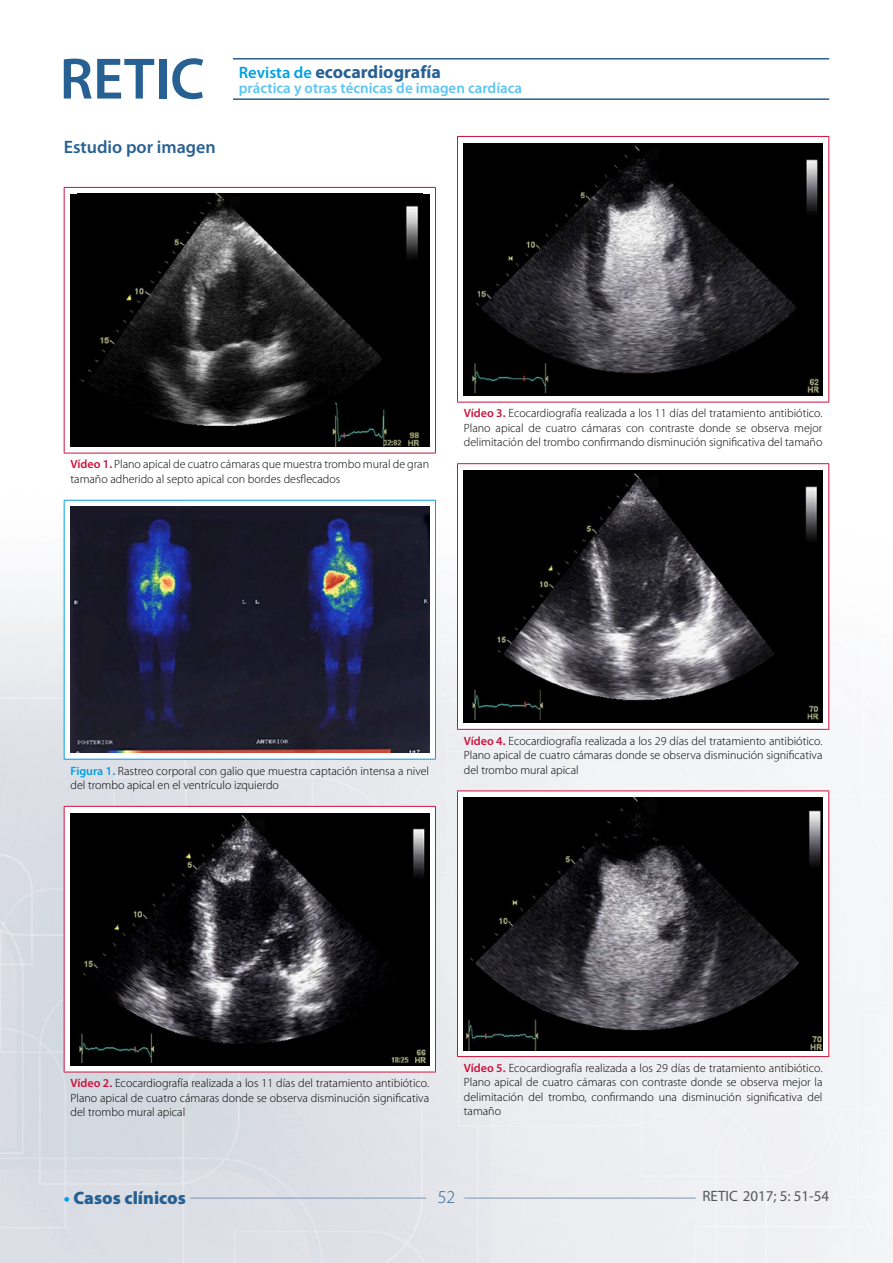
<style>
.page{position:relative;width:893px;height:1263px;background:#fff}
.page>*{position:absolute;margin:0;border:0;box-sizing:border-box;transform-origin:0 0}
.t1{font:700 18px "Myriad Pro";color:#276092}
.t2{font:600 18px "Myriad Pro";color:#276092}
.t3{font:900 18px "Myriad Pro";color:#276092}
.t4{font:300 18px "Myriad Pro";color:#276092}
.t5{font:600 15px "Myriad Pro";color:#5bc5f2}
.t6{font:15px "Myriad Pro";color:#575756}
.t7{font:300 12px/14.4px "Myriad Pro";color:#000;text-align:justify}
.s1{font-weight:600;font-size:16.5px;color:#009fe3}
.s2{font-weight:600;color:#cd123e}
.s3{font-weight:600;color:#009fe3}
.s4{font-weight:700;color:#009fe3}
.s5{font-style:inherit}
</style>
<div class="page">
<img style="left:0;top:58px;width:893px;height:1205px">
<hr style="left:233px;top:58px;width:596px;height:2px;background:#276092">
<hr style="left:233px;top:98px;width:596px;height:2px;background:#276092">
<hr style="left:190px;top:1198px;width:236px;height:1px;background:#8194b0">
<hr style="left:464px;top:1198px;width:232px;height:1px;background:#8194b0">
<svg style="left:64px;top:59px;width:90px;height:40px"></svg>
<div style="left:159px;top:59px;width:7px;height:40px;background:#276092"></div>
<svg style="left:172px;top:58px;width:31px;height:41px"></svg>
<div style="left:457px;top:136px;width:372px;height:266px;background:#fff"></div>
<hr style="left:457px;top:136px;width:372px;height:1px;background:#cd123e">
<hr style="left:457px;top:137px;width:1px;height:265px;background:#cd123e">
<hr style="left:828px;top:137px;width:1px;height:265px;background:#cd123e">
<hr style="left:457px;top:402px;width:372px;height:1px;background:#cd123e">
<div style="left:463px;top:143px;width:360px;height:253px;background:#000"></div>
<img style="left:471px;top:146px;width:348px;height:246px">
<div style="left:457px;top:464px;width:372px;height:265px;background:#fff"></div>
<hr style="left:457px;top:463px;width:372px;height:1px;background:#cd123e">
<hr style="left:457px;top:464px;width:1px;height:265px;background:#cd123e">
<hr style="left:828px;top:464px;width:1px;height:265px;background:#cd123e">
<hr style="left:457px;top:729px;width:372px;height:1px;background:#cd123e">
<div style="left:463px;top:470px;width:360px;height:253px;background:#000"></div>
<img style="left:472px;top:473px;width:347px;height:247px">
<div style="left:457px;top:791px;width:372px;height:265px;background:#fff"></div>
<hr style="left:457px;top:790px;width:372px;height:1px;background:#cd123e">
<hr style="left:457px;top:791px;width:1px;height:265px;background:#cd123e">
<hr style="left:828px;top:791px;width:1px;height:265px;background:#cd123e">
<hr style="left:457px;top:1056px;width:372px;height:1px;background:#cd123e">
<img style="left:463px;top:797px;width:360px;height:253px">
<div style="left:64px;top:187px;width:371px;height:266px;background:#fff"></div>
<hr style="left:64px;top:187px;width:372px;height:1px;background:#cd123e">
<hr style="left:64px;top:188px;width:1px;height:265px;background:#cd123e">
<hr style="left:435px;top:188px;width:1px;height:265px;background:#cd123e">
<hr style="left:64px;top:453px;width:372px;height:1px;background:#cd123e">
<div style="left:70px;top:194px;width:359px;height:253px;background:#000"></div>
<img style="left:81px;top:194px;width:339px;height:253px">
<div style="left:64px;top:500px;width:371px;height:259px;background:#fff"></div>
<hr style="left:64px;top:500px;width:372px;height:1px;background:#009fe3">
<hr style="left:64px;top:501px;width:1px;height:258px;background:#009fe3">
<hr style="left:435px;top:501px;width:1px;height:258px;background:#009fe3">
<hr style="left:64px;top:759px;width:372px;height:1px;background:#009fe3">
<img style="left:70px;top:507px;width:359px;height:246px">
<div style="left:64px;top:806px;width:371px;height:266px;background:#fff"></div>
<hr style="left:64px;top:806px;width:372px;height:1px;background:#cd123e">
<hr style="left:64px;top:807px;width:1px;height:265px;background:#cd123e">
<hr style="left:435px;top:807px;width:1px;height:265px;background:#cd123e">
<hr style="left:64px;top:1072px;width:372px;height:1px;background:#cd123e">
<div style="left:70px;top:813px;width:359px;height:252px;background:#000"></div>
<img style="left:79px;top:816px;width:347px;height:246px">
<h1 class="t2" style="left:64px;top:136px;width:154px">Estudio por imagen</h1>
<h1 class="t1" style="left:239px;top:60px;width:204px"><span class="s1">Revista de</span> ecocardiografía</h1>
<p class="t5" style="left:239px;top:78px;width:285px">práctica y otras técnicas de imagen cardíaca</p>
<p class="t7" style="left:464px;top:406px;width:360px"><span class="s2">Vídeo 3.</span> Ecocardiografía realizada a los 11 días del tratamiento antibiótico.<br>Plano apical de cuatro cámaras con contraste donde se observa mejor delimitación del trombo confirmando disminución significativa del tamaño</p>
<p class="t7" style="left:71px;top:457px;width:360px"><span class="s2">Vídeo 1.</span> Plano apical de cuatro cámaras que muestra trombo mural de gran tamaño adherido al septo apical con bordes desflecados</p>
<p class="t7" style="left:71px;top:763px;width:360px"><span class="s3">Figura 1.</span> Rastreo corporal con galio que muestra captación intensa a nivel del trombo apical en el ventrículo izquierdo</p>
<p class="t7" style="left:464px;top:734px;width:360px"><span class="s2">Vídeo 4.</span> Ecocardiografía realizada a los 29 días del tratamiento antibiótico.<br>Plano apical de cuatro cámaras donde se observa disminución significativa del trombo mural apical</p>
<p class="t7" style="left:71px;top:1076px;width:360px"><span class="s2">Vídeo 2.</span> Ecocardiografía realizada a los 11 días del tratamiento antibiótico.<br>Plano apical de cuatro cámaras donde se observa disminución significativa del trombo mural apical</p>
<p class="t7" style="left:464px;top:1061px;width:360px"><span class="s2">Vídeo 5.</span> Ecocardiografía realizada a los 29 días de tratamiento antibiótico.<br>Plano apical de cuatro cámaras con contraste donde se observa mejor la delimitación del trombo, confirmando una disminución significativa del tamaño</p>
<h1 class="t4" style="left:438px;top:1187px;width:19px">52</h1>
<h1 class="t3" style="left:64px;top:1186px;width:124px"><span class="s4">•</span> <span class="s5">C</span>asos clínicos</h1>
<p class="t6" style="left:702px;top:1187px;width:128px">RETIC 2017; 5: 51-54</p>
</div>
